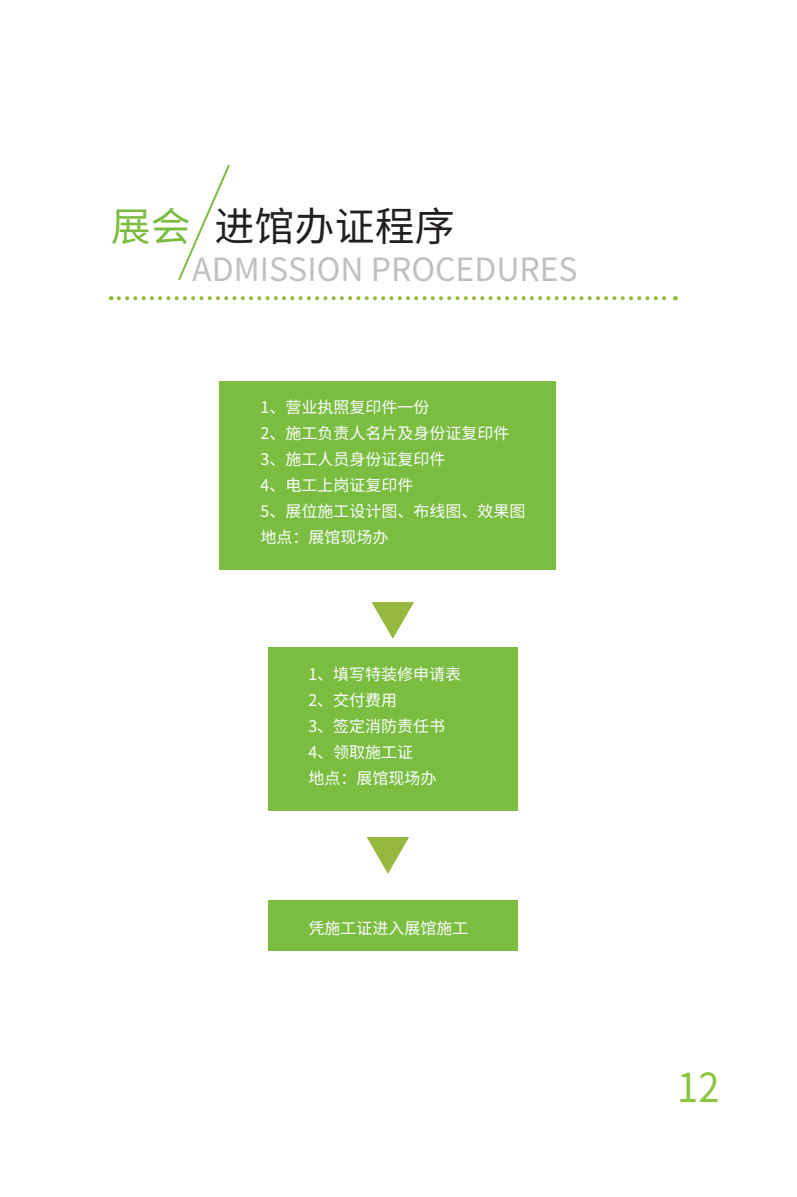
<style>
.page{position:relative;width:797px;height:1197px;background:#fff}
.page>*{position:absolute;margin:0;border:0;box-sizing:border-box;transform-origin:0 0}
.t1{font:40px "Source Han Sans SC";color:#231f20}
.t2{font:40px "Source Han Sans SC";color:#8bc63e;scale:.95 1}
.t3{font:32px "Source Han Sans SC";color:#c0c0c0}
.t4{font:16px/26px "Source Han Sans SC";color:#fff}
.s1{color:#7abd41}
</style>
<div class="page">
<svg style="left:119px;top:296px;width:557px;height:4px"></svg>
<svg style="left:178px;top:164px;width:52px;height:117px"></svg>
<div style="left:220px;top:381px;width:336px;height:189px;background:#7abd41"></div>
<div style="left:268px;top:647px;width:249px;height:164px;background:#7abd41"></div>
<div style="left:268px;top:900px;width:249px;height:51px;background:#7abd41"></div>
<svg style="left:371px;top:602px;width:43px;height:37px"></svg>
<svg style="left:366px;top:837px;width:43px;height:37px"></svg>
<h1 class="t1" style="left:111px;top:204px;width:345px"><span class="s1">展会</span> 进馆办证程序</h1>
<h2 class="t3" style="left:192px;top:251px;width:387px">ADMISSION PROCEDURES</h2>
<p class="t4" style="left:260px;top:394px;width:266px">1、营业执照复印件一份<br>2、施工负责人名片及身份证复印件<br>3、施工人员身份证复印件<br>4、电工上岗证复印件<br>5、展位施工设计图、布线图、效果图地点：展馆现场办</p>
<p class="t4" style="left:308px;top:662px;width:154px">1、填写特装修申请表<br>2、交付费用<br>3、签定消防责任书<br>4、领取施工证<br>地点：展馆现场办</p>
<p class="t4" style="left:308px;top:915px;width:161px">凭施工证进入展馆施工</p>
<h1 class="t2" style="left:677px;top:1064px;width:46px">12</h1>
</div>
